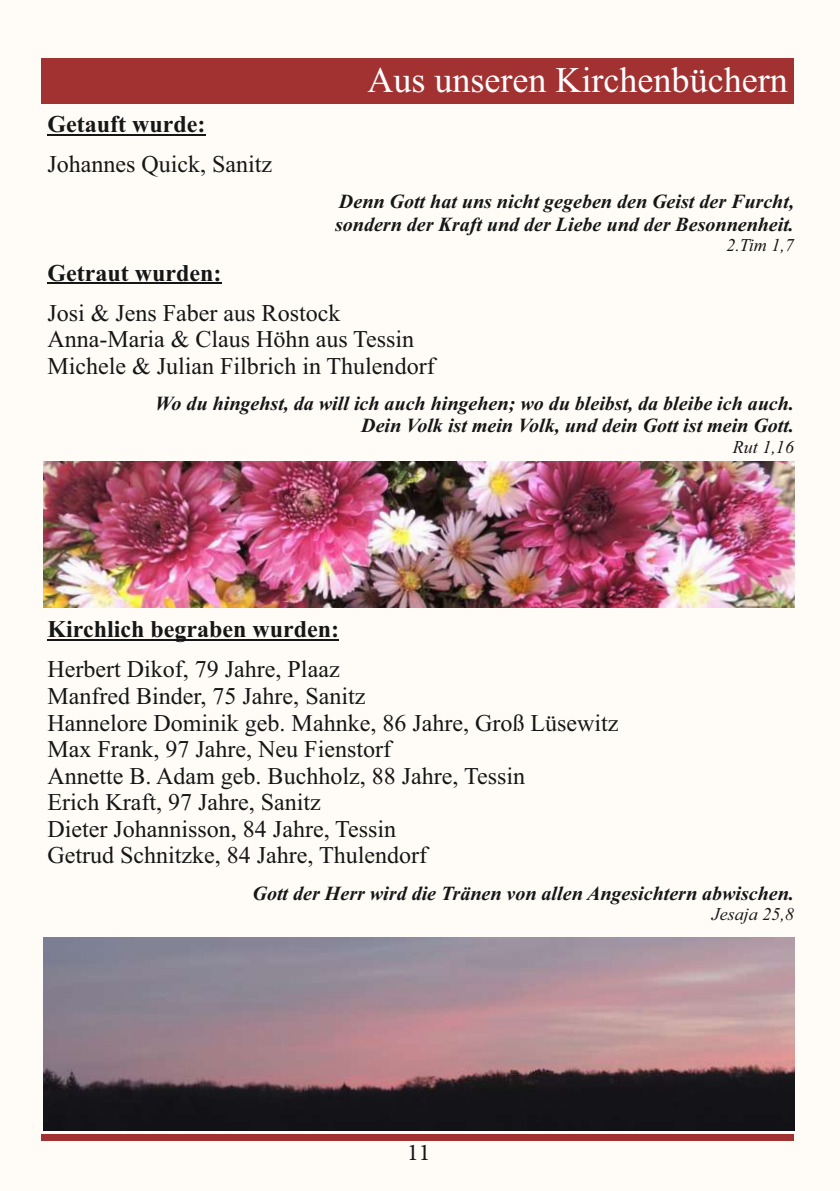
<style>
.page{position:relative;width:840px;height:1191px;background:#fff}
.page>*{position:absolute;margin:0;border:0;box-sizing:border-box;transform-origin:0 0}
.t1{font:36px "Times New Roman";color:#fff}
.t2{font:24px/26.6px "Times New Roman";color:#151616}
.t3{font:700 24px "Times New Roman";color:#151616}
.t4{font:24px "Minion Pro";color:#151616}
.t5{font:italic 700 20px/22.2px "Times New Roman";color:#151616}
.t6{font:italic 18px "Times New Roman";color:#151616}
</style>
<div class="page">
<div style="left:0;top:0;width:839px;height:1191px;background:#fffcf8"></div>
<div style="left:42px;top:1134px;width:751px;height:6px;background:#a23232"></div>
<div style="left:42px;top:58px;width:751px;height:45px;background:#a23232"></div>
<img style="left:43px;top:937px;width:750px;height:193px">
<hr style="left:47px;top:134px;width:158px;height:1px;background:#151616">
<hr style="left:47px;top:283px;width:174px;height:1px;background:#151616">
<hr style="left:47px;top:639px;width:292px;height:2px;background:#151616">
<img style="left:43px;top:461px;width:750px;height:146px">
<p class="t3" style="left:47px;top:107px;width:159px">Getauft wurde:</p>
<p class="t2" style="left:47px;top:150px;width:226px">Johannes Quick, Sanitz</p>
<h1 class="t1" style="left:367px;top:55px;width:421px">Aus unseren Kirchenbüchern</h1>
<p class="t5" style="left:335px;top:190px;width:460px">Denn Gott hat uns nicht gegeben den Geist der Furcht, sondern der Kraft und der Liebe und der Besonnenheit.</p>
<p class="t6" style="left:726px;top:232px;width:69px">2.Tim 1,7</p>
<p class="t3" style="left:47px;top:255px;width:175px">Getraut wurden:</p>
<p class="t2" style="left:47px;top:298px;width:388px">Josi &amp; Jens Faber aus Rostock<br>Anna-Maria &amp; Claus Höhn aus Tessin<br>Michele &amp; Julian Filbrich in Thulendorf</p>
<p class="t5" style="left:155px;top:392px;width:640px;text-align:right">Wo du hingehst, da will ich auch hingehen; wo du bleibst, da bleibe ich auch.<br>Dein Volk ist mein Volk, und dein Gott ist mein Gott.</p>
<p class="t6" style="left:732px;top:434px;width:63px">Rut 1,16</p>
<p class="t3" style="left:47px;top:612px;width:293px">Kirchlich begraben wurden:</p>
<p class="t2" style="left:47px;top:655px;width:572px">Herbert Dikof, 79 Jahre, Plaaz<br>Manfred Binder, 75 Jahre, Sanitz<br>Hannelore Dominik geb. Mahnke, 86 Jahre, Groß Lüsewitz Max Frank, 97 Jahre, Neu Fienstorf<br>Annette B. Adam geb. Buchholz, 88 Jahre, Tessin<br>Erich Kraft, 97 Jahre, Sanitz<br>Dieter Johannisson, 84 Jahre, Tessin<br>Getrud Schnitzke, 84 Jahre, Thulendorf</p>
<p class="t5" style="left:252px;top:881px;width:542px">Gott der Herr wird die Tränen von allen Angesichtern abwischen.</p>
<p class="t6" style="left:711px;top:901px;width:83px">Jesaja 25,8</p>
<p class="t4" style="left:407px;top:1136px;width:25px">11</p>
</div>
